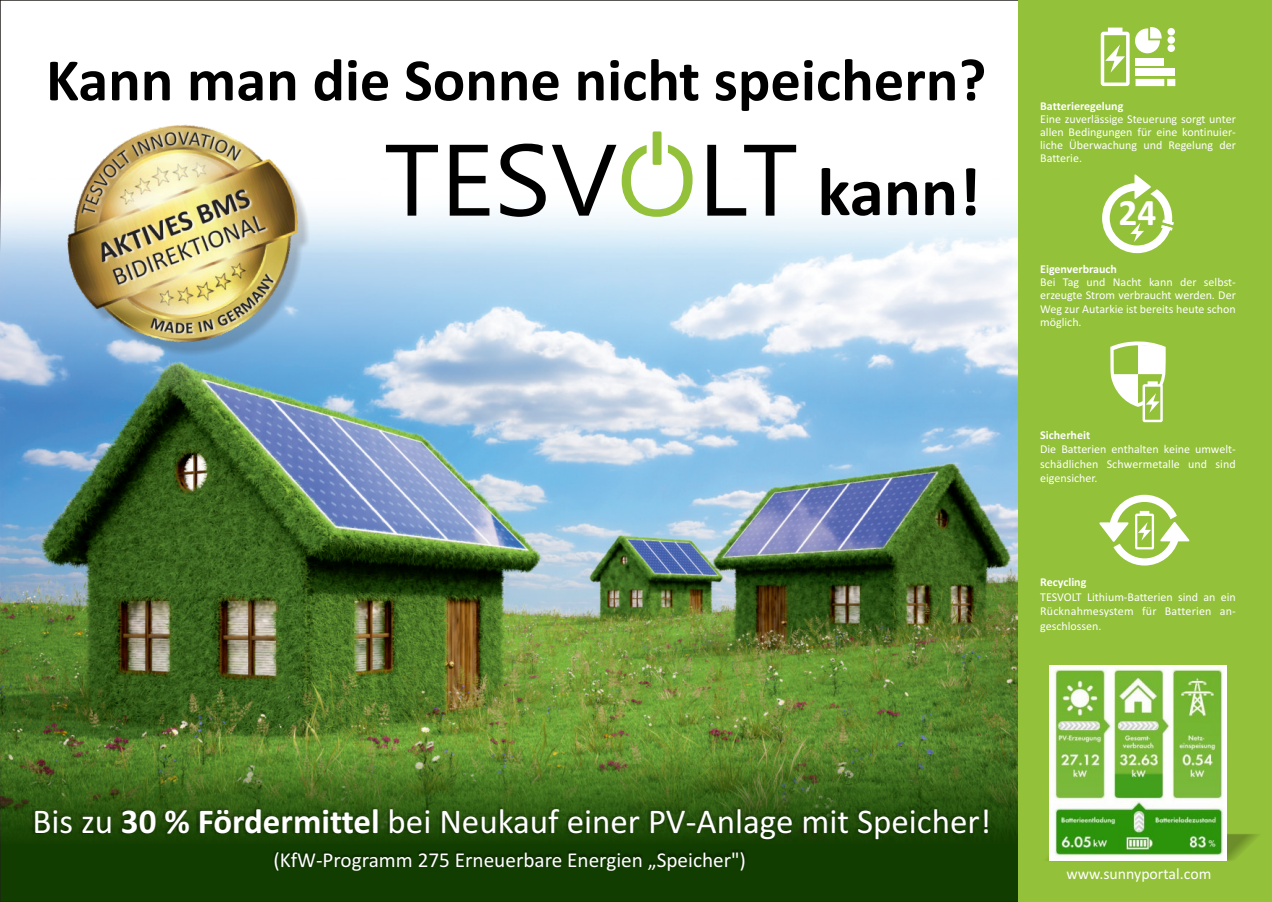
<style>
.page{position:relative;width:1272px;height:902px;background:#fff}
.page>*{position:absolute;margin:0;border:0;box-sizing:border-box;transform-origin:0 0}
.t1{font:101.1px "Segoe UI";color:#000;scale:1.06 1}
.t2{font:700 60.6px "Calibri";color:#000}
.t3{font:700 37.5px "Calibri";color:#fff}
.t4{font:34.95px "Calibri";color:#fff}
.t5{font:21.15px "Calibri";color:#fff}
.t6{font:15.75px "Calibri";color:#fff}
.t7{font:12px/13.2px "Calibri";color:#fff;text-align:justify}
.t8{font:700 12px "Calibri";color:#fff}
.s1{font-family:"Calibri";font-weight:700;font-size:69.15px}
.s2{font-weight:700}
</style>
<div class="page">
<div style="left:0;top:844px;width:1018px;height:57px;background:#123d00"></div>
<img style="left:0;top:163px;width:1018px;height:681px">
<div style="left:652px;top:131px;width:9px;height:34px;background:#93c139;border-radius:2px"></div>
<svg style="left:621px;top:145px;width:71px;height:72px"></svg>
<svg style="left:30px;top:805px;width:959px;height:36px;background:#1f4609"></svg>
<svg style="left:272px;top:848px;width:476px;height:23px;background:#103700"></svg>
<div style="left:1018px;top:0;width:253px;height:901px;background:#93c139"></div>
<svg style="left:1110px;top:341px;width:55px;height:81px"></svg>
<svg style="left:1099px;top:494px;width:90px;height:71px"></svg>
<svg style="left:1100px;top:27px;width:75px;height:59px"></svg>
<div style="left:1167px;top:36px;width:7px;height:8px;background:#fff;border-radius:50%"></div>
<div style="left:1167px;top:44px;width:7px;height:8px;background:#fff;border-radius:50%"></div>
<div style="left:1135px;top:69px;width:40px;height:7px;background:#fff"></div>
<svg style="left:1102px;top:174px;width:71px;height:79px"></svg>
<img style="left:27px;top:124px;width:330px;height:291px">
<svg style="left:1047px;top:833px;width:211px;height:28px"></svg>
<img style="left:1049px;top:665px;width:177px;height:195px">
<h2 class="t2" style="left:46px;top:55px;width:941px">Kann man die Sonne nicht speichern?</h2>
<h1 class="t1" style="left:384px;top:142px;width:564px">TESV LT <span class="s1">kann!</span></h1>
<p class="t8" style="left:1040px;top:101px;width:85px">Batterieregelung</p>
<p class="t7" style="left:1040px;top:113px;width:197px">Eine zuverlässige Steuerung sorgt unter allen Bedingungen für eine kontinuier&shy;liche Überwachung und Regelung der Batterie.</p>
<h3 class="t3" style="left:1118px;top:197px;width:39px">24</h3>
<p class="t8" style="left:1040px;top:264px;width:78px">Eigenverbrauch</p>
<p class="t7" style="left:1040px;top:276px;width:197px">Bei Tag und Nacht kann der selbst&shy;erzeugte Strom verbraucht werden. Der Weg zur Autarkie ist bereits heute schon möglich.</p>
<p class="t8" style="left:1040px;top:429px;width:52px">Sicherheit</p>
<p class="t7" style="left:1040px;top:443px;width:197px;line-height:14.7px">Die Batterien enthalten keine umwelt&shy;schädlichen Schwermetalle und sind eigensicher.</p>
<p class="t8" style="left:1040px;top:577px;width:48px">Recycling</p>
<p class="t7" style="left:1040px;top:590px;width:197px;line-height:14.7px">TESVOLT Lithium-Batterien sind an ein Rücknahmesystem für Batterien an&shy;geschlossen.</p>
<h3 class="t4" style="left:32px;top:807px;width:960px">Bis zu <span class="s2">30 % Fördermittel</span> bei Neukauf einer PV-Anlage mit Speicher!</h3>
<h3 class="t5" style="left:273px;top:850px;width:474px">(KfW-Programm 275 Erneuerbare Energien „Speicher")</h3>
<h3 class="t6" style="left:1066px;top:867px;width:146px">www.sunnyportal.com</h3>
</div>
